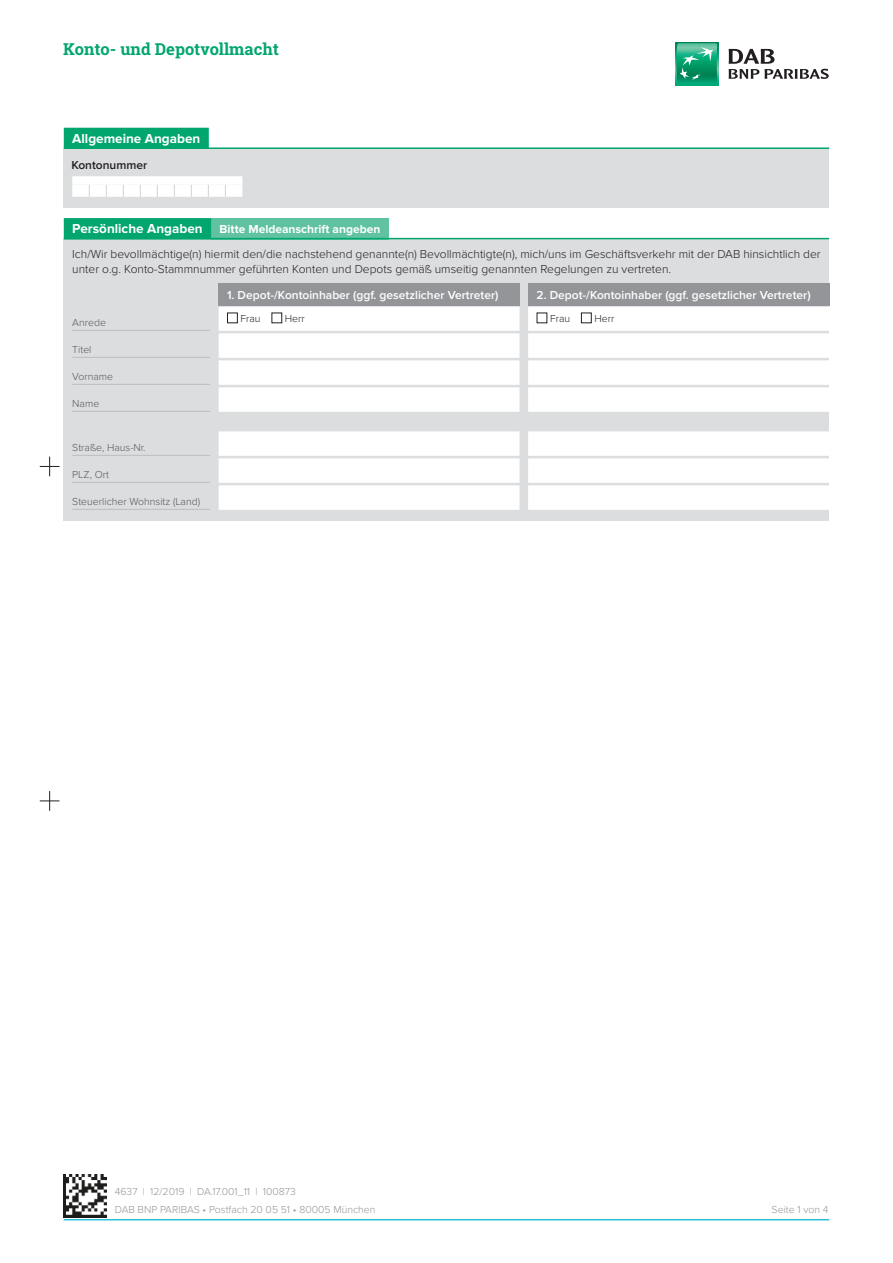
<style>
.page{position:relative;width:893px;height:1263px;background:#fff}
.page>*{position:absolute;margin:0;border:0;box-sizing:border-box;transform-origin:0 0}
.t1{font:700 16.5px "Roboto Slab";color:#00a66e}
.t2{font:700 13.5px "Proxima Nova";color:#fff}
.t3{font:300 12px/15px "Proxima Nova";color:#231f20}
.t4{font:600 12px "Proxima Nova";color:#fff}
.t5{font:700 12px "Proxima Nova";color:#fff}
.t6{font:600 12px "Proxima Nova";color:#231f20}
.t7{font:300 10.5px/18px "Proxima Nova";color:#939598}
.t8{font:300 10.5px "Proxima Nova";color:#57585a}
.t9{font:300 10.5px "Proxima Nova";color:#231f20}
</style>
<div class="page">
<div style="left:64px;top:239px;width:765px;height:281px;background:#dcdddf"></div>
<div style="left:64px;top:149px;width:765px;height:58px;background:#dcdddf"></div>
<svg style="left:72px;top:176px;width:170px;height:21px;background:#fcfcfc"></svg>
<svg style="left:675px;top:43px;width:43px;height:42px"></svg>
<svg style="left:676px;top:43px;width:41px;height:41px;background:#2bab81"></svg>
<svg style="left:729px;top:49px;width:100px;height:30px"></svg>
<hr style="left:64px;top:1219px;width:765px;height:1px;background:#29c0da">
<img style="left:64px;top:1175px;width:42px;height:42px">
<hr style="left:64px;top:147px;width:765px;height:2px;background:#00a66e">
<div style="left:64px;top:128px;width:145px;height:21px;background:#00a66e"></div>
<div style="left:219px;top:306px;width:301px;height:25px;background:#fff"></div>
<div style="left:219px;top:333px;width:301px;height:25px;background:#fff"></div>
<div style="left:219px;top:360px;width:301px;height:25px;background:#fff"></div>
<div style="left:219px;top:387px;width:301px;height:25px;background:#fff"></div>
<div style="left:219px;top:431px;width:301px;height:25px;background:#fff"></div>
<div style="left:219px;top:458px;width:301px;height:25px;background:#fff"></div>
<div style="left:219px;top:485px;width:301px;height:25px;background:#fff"></div>
<div style="left:227px;top:313px;width:11px;height:10px;border:1px solid #231f20"></div>
<div style="left:271px;top:313px;width:11px;height:10px;border:1px solid #231f20"></div>
<div style="left:211px;top:218px;width:178px;height:21px;background:#60c2a0"></div>
<div style="left:219px;top:284px;width:301px;height:22px;background:#939598"></div>
<div style="left:528px;top:306px;width:301px;height:25px;background:#fff"></div>
<div style="left:528px;top:333px;width:301px;height:25px;background:#fff"></div>
<div style="left:528px;top:360px;width:301px;height:25px;background:#fff"></div>
<div style="left:528px;top:387px;width:301px;height:25px;background:#fff"></div>
<div style="left:528px;top:431px;width:301px;height:25px;background:#fff"></div>
<div style="left:528px;top:458px;width:301px;height:25px;background:#fff"></div>
<div style="left:528px;top:485px;width:301px;height:25px;background:#fff"></div>
<div style="left:581px;top:313px;width:11px;height:10px;border:1px solid #231f20"></div>
<div style="left:528px;top:284px;width:301px;height:22px;background:#939598"></div>
<hr style="left:72px;top:330px;width:138px;height:1px;background:#bcbdc0">
<hr style="left:72px;top:357px;width:138px;height:1px;background:#bcbdc0">
<hr style="left:72px;top:384px;width:138px;height:1px;background:#bcbdc0">
<hr style="left:72px;top:411px;width:138px;height:1px;background:#bcbdc0">
<hr style="left:72px;top:455px;width:138px;height:1px;background:#bcbdc0">
<hr style="left:72px;top:482px;width:138px;height:1px;background:#bcbdc0">
<hr style="left:72px;top:509px;width:138px;height:1px;background:#bcbdc0">
<hr style="left:64px;top:238px;width:765px;height:1px;background:#00a66e">
<div style="left:64px;top:218px;width:147px;height:21px;background:#00a66e"></div>
<svg style="left:40px;top:457px;width:20px;height:19px"></svg>
<svg style="left:40px;top:791px;width:20px;height:20px"></svg>
<h1 class="t1" style="left:63px;top:38px;width:217px">Konto- und Depotvollmacht</h1>
<p class="t2" style="left:72px;top:130px;width:130px">Allgemeine Angaben</p>
<p class="t6" style="left:71px;top:158px;width:77px">Kontonummer</p>
<p class="t2" style="left:72px;top:221px;width:132px">Persönliche Angaben</p>
<p class="t3" style="left:72px;top:247px;width:750px">Ich/Wir bevollmächtige(n) hiermit den/die nachstehend genannte(n) Bevollmächtigte(n), mich/uns im Geschäftsverkehr mit der DAB hinsichtlich der unter o.g. Konto-Stammnummer geführten Konten und Depots gemäß umseitig genannten Regelungen zu vertreten.</p>
<p class="t5" style="left:220px;top:222px;width:162px">Bitte Meldeanschrift angeben</p>
<p class="t8" style="left:72px;top:316px;width:35px">Anrede</p>
<p class="t8" style="left:72px;top:343px;width:21px">Titel</p>
<p class="t8" style="left:72px;top:370px;width:42px">Vorname</p>
<p class="t8" style="left:72px;top:397px;width:29px">Name</p>
<p class="t8" style="left:72px;top:441px;width:75px">Straße, Haus-Nr.</p>
<p class="t8" style="left:72px;top:468px;width:38px">PLZ, Ort</p>
<p class="t8" style="left:72px;top:495px;width:129px">Steuerlicher Wohnsitz (Land)</p>
<p class="t4" style="left:227px;top:288px;width:273px">1. Depot-/Kontoinhaber (ggf. gesetzlicher Vertreter)</p>
<p class="t9" style="left:240px;top:313px;width:22px">Frau</p>
<p class="t9" style="left:285px;top:313px;width:21px">Herr</p>
<p class="t4" style="left:537px;top:288px;width:276px">2. Depot-/Kontoinhaber (ggf. gesetzlicher Vertreter)</p>
<p class="t9" style="left:550px;top:313px;width:22px">Frau</p>
<p class="t9" style="left:594px;top:313px;width:21px">Herr</p>
<p class="t7" style="left:115px;top:1182px;width:262px">4637 | 12/2019 | DA.17.001_11 | 100873<br>DAB BNP PARIBAS • Postfach 20 05 51 • 80005 München</p>
<p class="t7" style="left:771px;top:1200px;width:58px">Seite 1 von 4</p>
</div>
